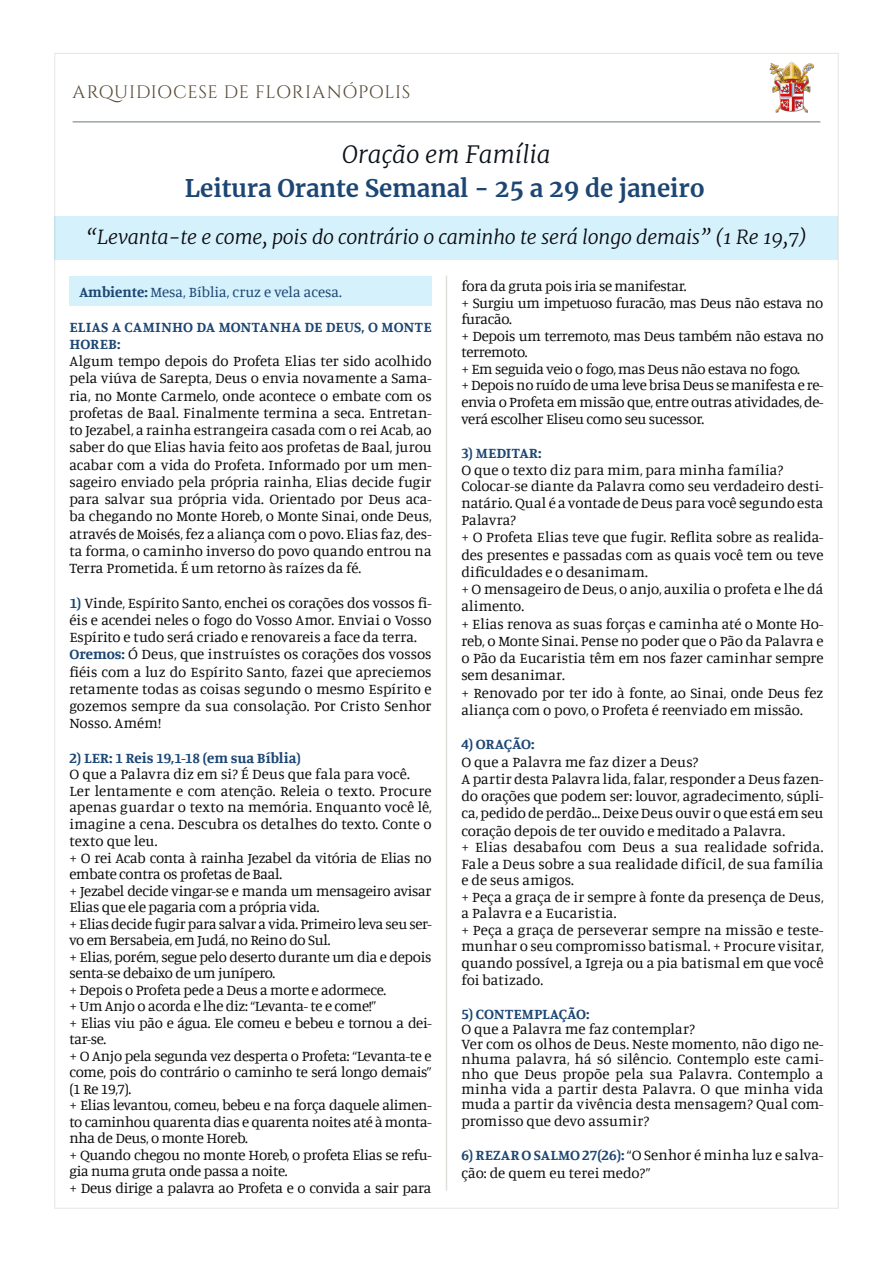
<style>
.page{position:relative;width:893px;height:1263px;background:#fff}
.page>*{position:absolute;margin:0;border:0;box-sizing:border-box;transform-origin:0 0}
.Título{font:700 24px "Merriweather";color:#1c4673}
.Título-2{font:italic 300 24px "Merriweather";color:#0c121a}
.Título-3{font:italic 300 19.5px "Merriweather";letter-spacing:-.01em;color:#0b090c}
.t1{font:18px "Cinzel";letter-spacing:.03em;color:#564a36}
.Estilo_de_parágrafo{font:15px/17.2px "Manuale";letter-spacing:-.02em;color:#0b090c;text-align:justify}
.Estilo_de_parágrafo-2{font:15px/16.5px "Manuale";letter-spacing:.005em;color:#0b090c}
.Estilo_de_parágrafo-3{font:15px/17.2px "Manuale";letter-spacing:.01em;color:#0b090c}
.Estilo_de_parágrafo-4{font:700 15px/17.2px "Manuale";letter-spacing:.005em;color:#1c4673}
.Estilo_de_parágrafo-5{font:15px/17.2px "Manuale";color:#0b090c}
.Estilo_de_parágrafo-6{font:15px "Manuale";letter-spacing:.02em;color:#0b090c}
.Estilo_de_parágrafo-7{font:15px "Manuale";color:#1c4673}
.Estilo_de_parágrafo-8{font:15px "Manuale";letter-spacing:.015em;color:#0b090c}
.s1{font-weight:700}
.s2{font-weight:700;color:#1c4673}
</style>
<div class="page">
<hr style="left:73px;top:121px;width:747px;height:1px;background:#061b21">
<img style="left:769px;top:61px;width:45px;height:53px">
<div style="left:54px;top:216px;width:784px;height:44px;background:#d4f1fc"></div>
<div style="left:69px;top:276px;width:362px;height:30px;background:#d4f1fc"></div>
<hr style="left:446px;top:276px;width:1px;height:915px;background:#a6a594">
<p class="t1" style="left:73px;top:82px;width:339px">ARQUIDIOCESE DE FLORIANÓPOLIS</p>
<p class="Título-2" style="left:342px;top:137px;width:210px">Oração em Família</p>
<p class="Título" style="left:185px;top:172px;width:522px">Leitura Orante Semanal - 25 a 29 de janeiro</p>
<p class="Título-3" style="left:86px;top:224px;width:722px">“Levanta-te e come, pois do contrário o caminho te será longo demais” (1 Re 19,7)</p>
<p class="Estilo_de_parágrafo-7" style="left:79px;top:282px;width:264px"><span class="s1">Ambiente:</span> Mesa, Bíblia, cruz e vela acesa.</p>
<p class="Estilo_de_parágrafo" style="left:461px;top:277px;width:227px">fora da gruta pois iria se manifestar.</p>
<p class="Estilo_de_parágrafo" style="left:461px;top:294px;width:364px;line-height:16.5px">+ Surgiu um impetuoso furacão, mas Deus não estava no furacão.</p>
<p class="Estilo_de_parágrafo" style="left:461px;top:327px;width:364px;line-height:16.5px">+ Depois um terremoto, mas Deus também não estava no terremoto.</p>
<p class="Estilo_de_parágrafo" style="left:461px;top:359px;width:340px">+ Em seguida veio o fogo, mas Deus não estava no fogo.</p>
<p class="Estilo_de_parágrafo" style="left:461px;top:376px;width:364px;line-height:16.8px">+ Depois no ruído de uma leve brisa Deus se manifesta e re&shy;envia o Profeta em missão que, entre outras atividades, de&shy;verá escolher Eliseu como seu sucessor.</p>
<p class="Estilo_de_parágrafo-4" style="left:461px;top:444px;width:82px">3) MEDITAR:</p>
<p class="Estilo_de_parágrafo-6" style="left:461px;top:460px;width:323px">O que o texto diz para mim, para minha família?</p>
<p class="Estilo_de_parágrafo" style="left:461px;top:477px;width:364px">Colocar-se diante da Palavra como seu verdadeiro desti&shy;natário. Qual é a vontade de Deus para você segundo esta Palavra?</p>
<p class="Estilo_de_parágrafo" style="left:461px;top:528px;width:364px">+ O Profeta Elias teve que fugir. Reflita sobre as realida&shy;des presentes e passadas com as quais você tem ou teve dificuldades e o desanimam.</p>
<p class="Estilo_de_parágrafo-5" style="left:461px;top:580px;width:364px">+ O mensageiro de Deus, o anjo, auxilia o profeta e lhe dá alimento.</p>
<p class="Estilo_de_parágrafo" style="left:461px;top:614px;width:364px">+ Elias renova as suas forças e caminha até o Monte Ho&shy;reb, o Monte Sinai. Pense no poder que o Pão da Palavra e o Pão da Eucaristia têm em nos fazer caminhar sempre sem desanimar.</p>
<p class="Estilo_de_parágrafo" style="left:461px;top:683px;width:364px">+ Renovado por ter ido à fonte, ao Sinai, onde Deus fez aliança com o povo, o Profeta é reenviado em missão.</p>
<p class="Estilo_de_parágrafo-4" style="left:461px;top:735px;width:75px">4) ORAÇÃO:</p>
<p class="Estilo_de_parágrafo-8" style="left:461px;top:752px;width:238px">O que a Palavra me faz dizer a Deus?</p>
<p class="Estilo_de_parágrafo" style="left:461px;top:770px;width:364px">A partir desta Palavra lida, falar, responder a Deus fazen&shy;do orações que podem ser: louvor, agradecimento, súpli&shy;ca, pedido de perdão... Deixe Deus ouvir o que está em seu coração depois de ter ouvido e meditado a Palavra.</p>
<p class="Estilo_de_parágrafo" style="left:461px;top:838px;width:364px;line-height:16.5px">+ Elias desabafou com Deus a sua realidade sofrida.<br>Fale a Deus sobre a sua realidade difícil, de sua família e de seus amigos.</p>
<p class="Estilo_de_parágrafo-2" style="left:461px;top:888px;width:364px">+ Peça a graça de ir sempre à fonte da presença de Deus, a Palavra e a Eucaristia.</p>
<p class="Estilo_de_parágrafo" style="left:461px;top:921px;width:364px;line-height:16.8px">+ Peça a graça de perseverar sempre na missão e teste&shy;munhar o seu compromisso batismal. + Procure visitar, quando possível, a Igreja ou a pia batismal em que você foi batizado.</p>
<p class="Estilo_de_parágrafo-4" style="left:461px;top:1004px;width:130px">5) CONTEMPLAÇÃO:</p>
<p class="Estilo_de_parágrafo-2" style="left:461px;top:1020px;width:235px">O que a Palavra me faz contemplar?</p>
<p class="Estilo_de_parágrafo" style="left:461px;top:1035px;width:364px;line-height:15px">Ver com os olhos de Deus. Neste momento, não digo ne&shy;nhuma palavra, há só silêncio. Contemplo este cami&shy;nho que Deus propõe pela sua Palavra. Contemplo a minha vida a partir desta Palavra. O que minha vida muda a partir da vivência desta mensagem? Qual com-</p>
<p class="Estilo_de_parágrafo-2" style="left:461px;top:1112px;width:189px">promisso que devo assumir?</p>
<p class="Estilo_de_parágrafo-3" style="left:461px;top:1146px;width:364px"><span class="s2">6) REZAR O SALMO 27(26):</span>“O Senhor é minha luz e salva&shy;ção: de quem eu terei medo?”</p>
<p class="Estilo_de_parágrafo-4" style="left:70px;top:317px;width:363px">ELIAS A CAMINHO DA MONTANHA DE DEUS, O MONTE<br>HOREB:</p>
<p class="Estilo_de_parágrafo" style="left:69px;top:352px;width:364px">Algum tempo depois do Profeta Elias ter sido acolhido pela viúva de Sarepta, Deus o envia novamente a Sama&shy;ria, no Monte Carmelo, onde acontece o embate com os profetas de Baal. Finalmente termina a seca. Entretan&shy;to Jezabel, a rainha estrangeira casada com o rei Acab, ao saber do que Elias havia feito aos profetas de Baal, jurou acabar com a vida do Profeta. Informado por um men&shy;sageiro enviado pela própria rainha, Elias decide fugir para salvar sua própria vida. Orientado por Deus aca&shy;ba chegando no Monte Horeb, o Monte Sinai, onde Deus, através de Moisés, fez a aliança com o povo. Elias faz, des&shy;ta forma, o caminho inverso do povo quando entrou na Terra Prometida. É um retorno às raízes da fé.</p>
<p class="Estilo_de_parágrafo" style="left:69px;top:593px;width:364px"><span class="s2">1)</span> Vinde, Espírito Santo, enchei os corações dos vossos fi&shy;éis e acendei neles o fogo do Vosso Amor. Enviai o Vosso Espírito e tudo será criado e renovareis a face da terra.</p>
<p class="Estilo_de_parágrafo" style="left:69px;top:645px;width:364px"><span class="s2">Oremos:</span> Ó Deus, que instruístes os corações dos vossos fiéis com a luz do Espírito Santo, fazei que apreciemos retamente todas as coisas segundo o mesmo Espírito e gozemos sempre da sua consolação. Por Cristo Senhor Nosso. Amém!</p>
<p class="Estilo_de_parágrafo-4" style="left:69px;top:749px;width:233px">2) LER: 1 Reis 19,1-18 (em sua Bíblia)</p>
<p class="Estilo_de_parágrafo-3" style="left:69px;top:765px;width:342px">O que a Palavra diz em si? É Deus que fala para você.</p>
<p class="Estilo_de_parágrafo" style="left:69px;top:782px;width:364px;line-height:16.8px">Ler lentamente e com atenção. Releia o texto. Procure apenas guardar o texto na memória. Enquanto você lê, imagine a cena. Descubra os detalhes do texto. Conte o texto que leu.</p>
<p class="Estilo_de_parágrafo" style="left:69px;top:849px;width:364px;line-height:16.5px">+ O rei Acab conta à rainha Jezabel da vitória de Elias no embate contra os profetas de Baal.</p>
<p class="Estilo_de_parágrafo" style="left:69px;top:882px;width:364px;line-height:16.5px">+ Jezabel decide vingar-se e manda um mensageiro avisar<br>Elias que ele pagaria com a própria vida.</p>
<p class="Estilo_de_parágrafo" style="left:69px;top:915px;width:364px;line-height:16.5px">+ Elias decide fugir para salvar a vida. Primeiro leva seu ser&shy;vo em Bersabeia, em Judá, no Reino do Sul.</p>
<p class="Estilo_de_parágrafo" style="left:69px;top:948px;width:364px;line-height:16.5px">+ Elias, porém, segue pelo deserto durante um dia e depois senta-se debaixo de um junípero.</p>
<p class="Estilo_de_parágrafo" style="left:69px;top:980px;width:318px">+ Depois o Profeta pede a Deus a morte e adormece.</p>
<p class="Estilo_de_parágrafo" style="left:69px;top:997px;width:308px">+ Um Anjo o acorda e lhe diz: “Levanta- te e come!”</p>
<p class="Estilo_de_parágrafo" style="left:69px;top:1014px;width:364px;line-height:16.5px">+ Elias viu pão e água. Ele comeu e bebeu e tornou a dei&shy;tar-se.</p>
<p class="Estilo_de_parágrafo" style="left:69px;top:1047px;width:364px;line-height:16.5px">+ O Anjo pela segunda vez desperta o Profeta: “Levanta-te e come, pois do contrário o caminho te será longo demais” (1 Re 19,7).</p>
<p class="Estilo_de_parágrafo" style="left:69px;top:1096px;width:364px;line-height:16.5px">+ Elias levantou, comeu, bebeu e na força daquele alimen&shy;to caminhou quarenta dias e quarenta noites até à monta&shy;nha de Deus, o monte Horeb.</p>
<p class="Estilo_de_parágrafo" style="left:69px;top:1146px;width:364px;line-height:16.5px">+ Quando chegou no monte Horeb, o profeta Elias se refu&shy;gia numa gruta onde passa a noite.</p>
<p class="Estilo_de_parágrafo" style="left:69px;top:1178px;width:364px">+ Deus dirige a palavra ao Profeta e o convida a sair para</p>
</div>
